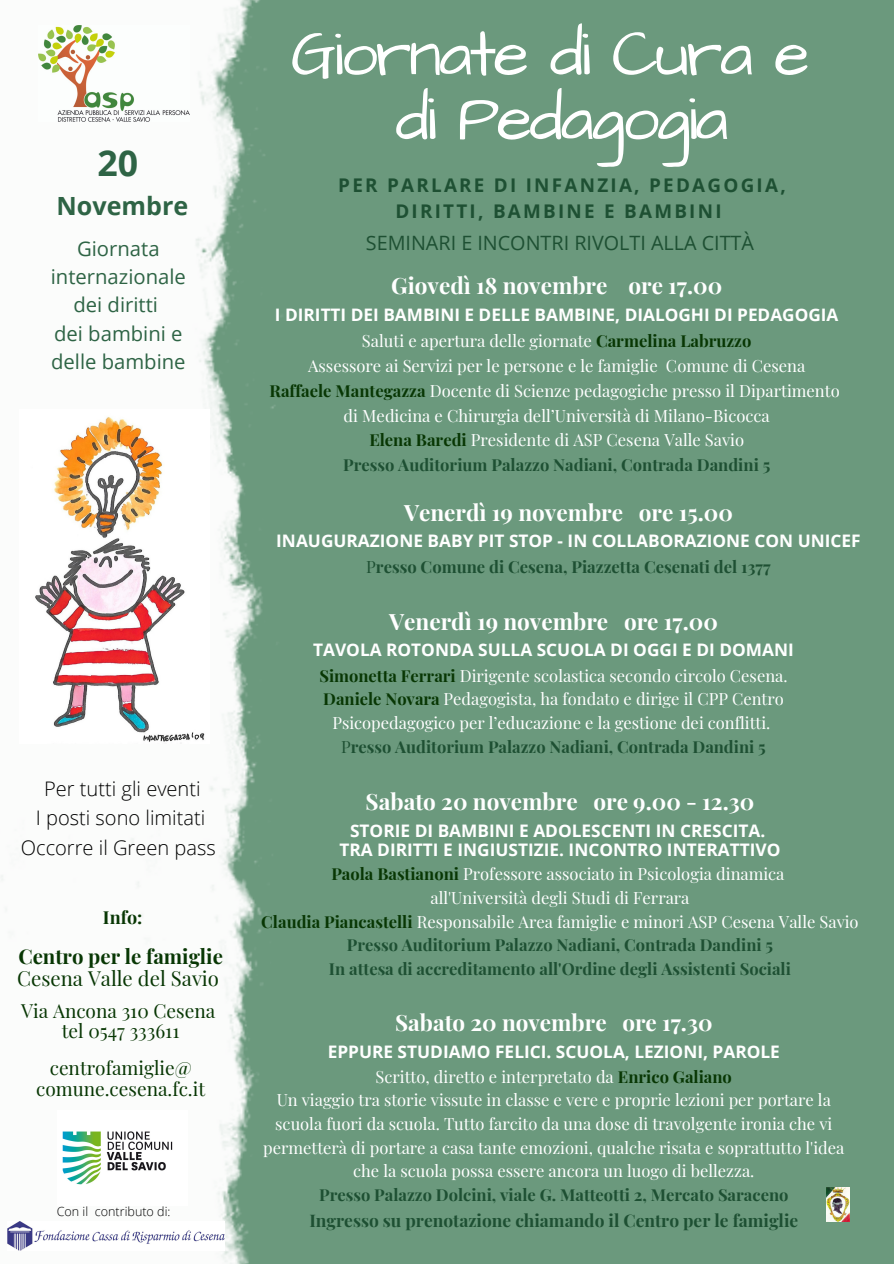
<style>
.page{position:relative;width:894px;height:1264px;background:#fff}
.page>*{position:absolute;margin:0;border:0;box-sizing:border-box;transform-origin:0 0}
.t1{font:65.55px "Architects Daughter";letter-spacing:-.04em;color:#fff}
.t2{font:700 35.7px "Open Sans";color:#2e6445}
.t3{font:700 25.05px "Open Sans";color:#2e6445}
.t4{font:700 22.5px "Playfair Display";color:#fff}
.t5{font:20.25px/28.3px "Open Sans";color:#2e6445;text-align:center}
.t6{font:700 20.25px "Playfair Display";color:#083704}
.t7{font:20.25px "Playfair Display";color:#083704}
.t8{font:300 20.1px "Open Sans";color:#000}
.t9{font:19.8px "Open Sans";color:#1e5033}
.t10{font:19.05px "Playfair Display";color:#083704}
.t11{font:700 18.9px/26px "Open Sans";letter-spacing:.12em;color:#1e5033;text-align:center}
.t12{font:700 18px "Playfair Display";color:#083704}
.t13{font:700 17.4px "Playfair Display";color:#1e5033}
.t14{font:700 17.25px "Open Sans";color:#fff}
.t15{font:700 16.65px "Playfair Display";color:#1e5033}
.t16{font:16.5px/23.7px "Playfair Display";color:#fff;text-align:center}
.t17{font:700 16.5px "Playfair Display";color:#1e5033}
.t18{font:300 12.6px "Open Sans";color:#000}
.s1{font-weight:700;color:#083704}
.s2{font-weight:400}
</style>
<div class="page">
<div style="left:0;top:0;width:893px;height:1263px;background:#6b997d"></div>
<img style="left:0;top:0;width:289px;height:1263px">
<img style="left:19px;top:409px;width:191px;height:334px">
<img style="left:38px;top:26px;width:151px;height:96px">
<img style="left:57px;top:1110px;width:131px;height:95px">
<img style="left:826px;top:1187px;width:23px;height:34px">
<img style="left:7px;top:1221px;width:218px;height:28px">
<p class="t2" style="left:97px;top:138px;width:42px">20</p>
<p class="t3" style="left:57px;top:188px;width:133px">Novembre</p>
<p class="t5" style="left:51px;top:233px;width:136px">Giornata internazionale dei diritti</p>
<p class="t5" style="left:51px;top:318px;width:136px;text-align:left">dei bambini e delle bambine</p>
<p class="t8" style="left:44px;top:774px;width:158px">Per tutti gli eventi</p>
<p class="t8" style="left:36px;top:803px;width:171px">I posti sono limitati</p>
<p class="t8" style="left:21px;top:833px;width:196px">Occorre il Green pass</p>
<p class="t12" style="left:103px;top:904px;width:41px">Info:</p>
<p class="t6" style="left:18px;top:942px;width:206px">Centro per le famiglie</p>
<p class="t7" style="left:17px;top:964px;width:203px">Cesena Valle del Savio</p>
<p class="t10" style="left:21px;top:997px;width:196px">Via Ancona 310 Cesena</p>
<p class="t10" style="left:62px;top:1017px;width:119px">tel 0547 333611</p>
<p class="t10" style="left:50px;top:1054px;width:143px">centrofamiglie@</p>
<p class="t10" style="left:36px;top:1074px;width:170px">comune.cesena.fc.it</p>
<p class="t18" style="left:57px;top:1202px;width:115px">Con il contributo di:</p>
<p class="t1" style="left:291px;top:10px;width:520px">Giornate di Cura e</p>
<p class="t1" style="left:395px;top:75px;width:334px">di Pedagogia</p>
<p class="t11" style="left:338px;top:172px;width:449px">PER PARLARE DI INFANZIA, PEDAGOGIA,<br>DIRITTI, BAMBINE E BAMBINI</p>
<p class="t9" style="left:366px;top:229px;width:389px">SEMINARI E INCONTRI RIVOLTI ALLA CITTÀ</p>
<p class="t4" style="left:391px;top:269px;width:332px">Giovedì 18 novembre ore 17.00</p>
<p class="t14" style="left:275px;top:302px;width:565px">I DIRITTI DEI BAMBINI E DELLE BAMBINE, DIALOGHI DI PEDAGOGIA</p>
<p class="t16" style="left:362px;top:328px;width:391px">Saluti e apertura delle giornate <span class="s1">Carmelina Labruzzo</span></p>
<p class="t16" style="left:308px;top:353px;width:498px">Assessore ai Servizi per le persone e le famiglie Comune di Cesena</p>
<p class="t16" style="left:269px;top:378px;width:571px"><span class="s1">Raffaele Mantegazza</span> Docente di Scienze pedagogiche presso il Dipartimento</p>
<p class="t16" style="left:343px;top:403px;width:427px">di Medicina e Chirurgia dell’Università di Milano-Bicocca</p>
<p class="t16" style="left:369px;top:427px;width:376px"><span class="s1">Elena Baredi</span> Presidente di ASP Cesena Valle Savio</p>
<p class="t17" style="left:343px;top:453px;width:428px">Presso Auditorium Palazzo Nadiani, Contrada Dandini 5</p>
<p class="t4" style="left:404px;top:496px;width:330px">Venerdì 19 novembre ore 15.00</p>
<p class="t14" style="left:276px;top:529px;width:585px">INAUGURAZIONE BABY PIT STOP - IN COLLABORAZIONE CON UNICEF</p>
<p class="t15" style="left:366px;top:554px;width:406px"><span class="s2">P</span>resso Comune di Cesena, Piazzetta Cesenati del 1377</p>
<p class="t4" style="left:389px;top:605px;width:330px">Venerdì 19 novembre ore 17.00</p>
<p class="t14" style="left:313px;top:638px;width:482px">TAVOLA ROTONDA SULLA SCUOLA DI OGGI E DI DOMANI</p>
<p class="t16" style="left:319px;top:663px;width:469px"><span class="s1">Simonetta Ferrari</span> Dirigente scolastica secondo circolo Cesena.</p>
<p class="t16" style="left:323px;top:686px;width:462px"><span class="s1">Daniele Novara</span> Pedagogista, ha fondato e dirige il CPP Centro<br>Psicopedagogico per l’educazione e la gestione dei conflitti.</p>
<p class="t17" style="left:341px;top:734px;width:426px"><span class="s2">P</span>resso Auditorium Palazzo Nadiani, Contrada Dandini 5</p>
<p class="t4" style="left:365px;top:785px;width:390px">Sabato 20 novembre ore 9.00 - 12.30</p>
<p class="t14" style="left:350px;top:818px;width:417px">STORIE DI BAMBINI E ADOLESCENTI IN CRESCITA.</p>
<p class="t14" style="left:339px;top:837px;width:442px">TRA DIRITTI E INGIUSTIZIE. INCONTRO INTERATTIVO</p>
<p class="t16" style="left:331px;top:861px;width:454px"><span class="s1">Paola Bastianoni</span> Professore associato in Psicologia dinamica</p>
<p class="t16" style="left:430px;top:885px;width:260px">all'Università degli Studi di Ferrara</p>
<p class="t16" style="left:261px;top:908px;width:598px"><span class="s1">Claudia Piancastelli</span> Responsabile Area famiglie e minori ASP Cesena Valle Savio</p>
<p class="t17" style="left:347px;top:933px;width:427px">Presso Auditorium Palazzo Nadiani, Contrada Dandini 5</p>
<p class="t17" style="left:329px;top:957px;width:463px">In attesa di accreditamento all'Ordine degli Assistenti Sociali</p>
<p class="t4" style="left:395px;top:1007px;width:319px">Sabato 20 novembre ore 17.30</p>
<p class="t14" style="left:327px;top:1039px;width:453px">EPPURE STUDIAMO FELICI. SCUOLA, LEZIONI, PAROLE</p>
<p class="t16" style="left:375px;top:1063px;width:357px">Scritto, diretto e interpretato da <span class="s1">Enrico Galiano</span></p>
<p class="t16" style="left:263px;top:1087px;width:582px">Un viaggio tra storie vissute in classe e vere e proprie lezioni per portare la scuola fuori da scuola. Tutto farcito da una dose di travolgente ironia che vi permetterà di portare a casa tante emozioni, qualche risata e soprattutto l'idea che la scuola possa essere ancora un luogo di bellezza.</p>
<p class="t17" style="left:319px;top:1182px;width:470px">Presso Palazzo Dolcini, viale G. Matteotti 2, Mercato Saraceno</p>
<p class="t13" style="left:309px;top:1207px;width:490px">Ingresso su prenotazione chiamando il Centro per le famiglie</p>
</div>
